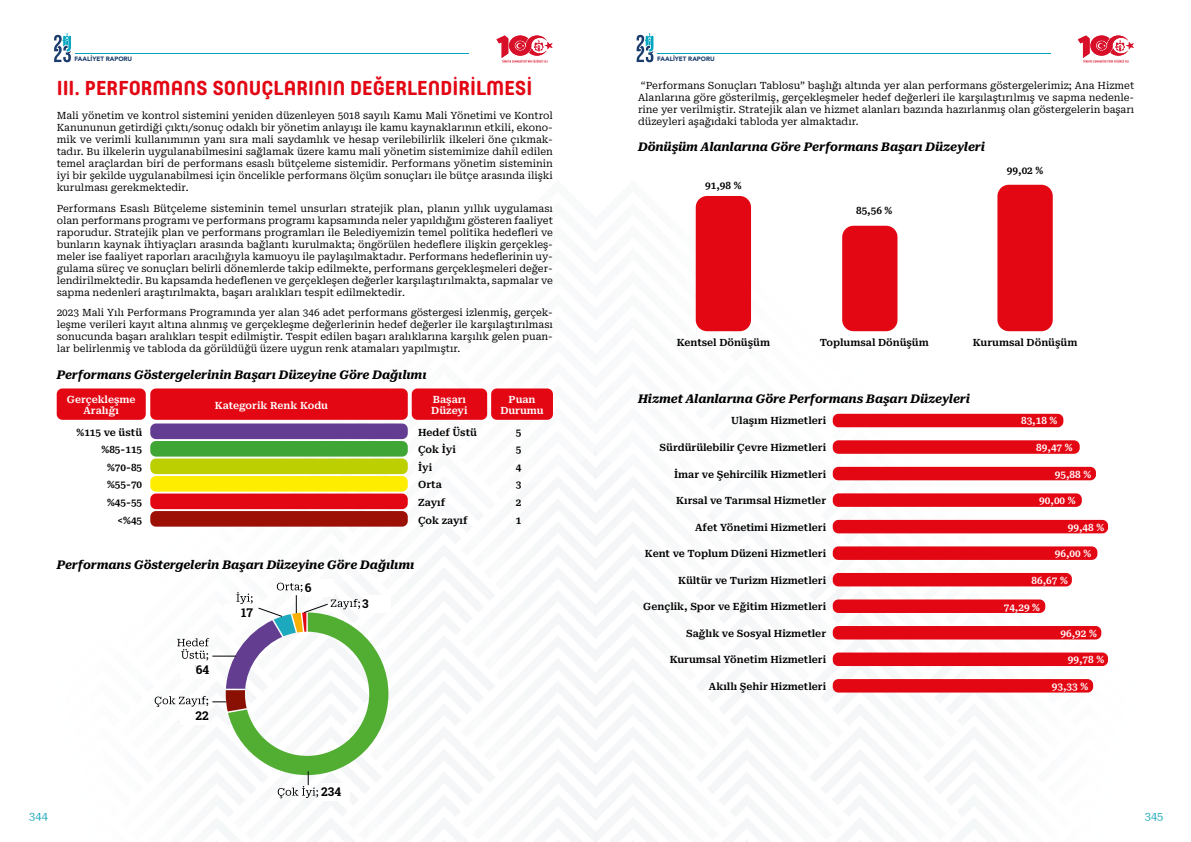
<style>
.page{position:relative;width:1191px;height:842px;background:#fff}
.page>*{position:absolute;margin:0;border:0;box-sizing:border-box;transform-origin:0 0}
.t1{font:700 20px "Core Mellow";color:#e30613}
.t2{font:italic 700 12px "Roboto Serif";letter-spacing:-.01em;color:#000}
.t3{font:700 12px "Roboto Slab";color:#000}
.t4{font:11px "Roboto Serif";letter-spacing:.01em;color:#1ea9bd}
.t5{font:10px/12px "Roboto Serif";color:#000;text-align:justify}
.t6{font:600 10px "Roboto Serif";color:#000}
.t7{font:600 10px/11px "Roboto Serif";color:#fff;text-align:center}
.t8{font:900 6.2px "Avenir";color:#1b3d6d}
</style>
<div class="page">
<img style="left:54px;top:32px;width:1055px;height:810px">
<svg style="left:54px;top:33px;width:17px;height:29px"></svg>
<hr style="left:75px;top:53px;width:394px;height:1px;background:#00a6c0">
<svg style="left:636px;top:33px;width:17px;height:29px"></svg>
<hr style="left:657px;top:53px;width:394px;height:1px;background:#00a6c0">
<div style="left:472px;top:29px;width:81px;height:42px;background:#fff"></div>
<div style="left:1053px;top:29px;width:81px;height:42px;background:#fff"></div>
<svg style="left:496px;top:36px;width:56px;height:27px"></svg>
<svg style="left:1078px;top:36px;width:56px;height:27px"></svg>
<div style="left:57px;top:388px;width:89px;height:32px;background:#e30613;border-radius:6px"></div>
<div style="left:412px;top:388px;width:75px;height:32px;background:#e30613;border-radius:6px"></div>
<div style="left:491px;top:388px;width:62px;height:32px;background:#e30613;border-radius:6px"></div>
<div style="left:150px;top:388px;width:258px;height:32px;background:#e30613;border-radius:6px"></div>
<div style="left:150px;top:423px;width:258px;height:16px;background:#623d91;border-radius:6px"></div>
<div style="left:150px;top:458px;width:258px;height:16px;background:#bccf00;border-radius:6px"></div>
<div style="left:150px;top:493px;width:258px;height:16px;background:#e30613;border-radius:6px"></div>
<div style="left:150px;top:441px;width:258px;height:16px;background:#3fa535;border-radius:6px"></div>
<div style="left:150px;top:476px;width:258px;height:16px;background:#ffed00;border-radius:6px"></div>
<div style="left:150px;top:511px;width:258px;height:16px;background:#9c1006;border-radius:6px"></div>
<svg style="left:155px;top:583px;width:233px;height:215px"></svg>
<div style="left:695px;top:196px;width:56px;height:135px;background:#e30613;border-radius:11px"></div>
<div style="left:842px;top:226px;width:55px;height:105px;background:#e30613;border-radius:11px"></div>
<div style="left:997px;top:185px;width:55px;height:146px;background:#e30613;border-radius:11px"></div>
<div style="left:832px;top:414px;width:231px;height:13px;background:#e30613;border-radius:6px"></div>
<div style="left:832px;top:520px;width:276px;height:13px;background:#e30613;border-radius:6px"></div>
<div style="left:832px;top:467px;width:264px;height:13px;background:#e30613;border-radius:6px"></div>
<div style="left:832px;top:573px;width:239px;height:13px;background:#e30613;border-radius:6px"></div>
<div style="left:832px;top:626px;width:269px;height:13px;background:#e30613;border-radius:6px"></div>
<div style="left:832px;top:652px;width:276px;height:14px;background:#e30613;border-radius:6px"></div>
<div style="left:832px;top:440px;width:247px;height:14px;background:#e30613;border-radius:6px"></div>
<div style="left:832px;top:546px;width:265px;height:14px;background:#e30613;border-radius:6px"></div>
<div style="left:832px;top:493px;width:249px;height:14px;background:#e30613;border-radius:6px"></div>
<div style="left:832px;top:599px;width:213px;height:14px;background:#e30613;border-radius:6px"></div>
<div style="left:832px;top:679px;width:261px;height:13px;background:#e30613;border-radius:6px"></div>
<div style="left:362px;top:596px;width:29px;height:17px;background:#fff"></div>
<div style="left:321px;top:784px;width:29px;height:17px;background:#fff"></div>
<div style="left:305px;top:579px;width:29px;height:17px;background:#fff"></div>
<div style="left:224px;top:604px;width:29px;height:17px;background:#fff"></div>
<div style="left:180px;top:661px;width:29px;height:17px;background:#fff"></div>
<div style="left:180px;top:707px;width:29px;height:17px;background:#fff"></div>
<div style="left:196px;top:661px;width:19px;height:17px;background:#fff"></div>
<p class="t8" style="left:75px;top:56px;width:59px">FAALİYET RAPORU</p>
<p class="t8" style="left:657px;top:56px;width:59px">FAALİYET RAPORU</p>
<h1 class="t1" style="left:57px;top:73px;width:477px">III. PERFORMANS SONUÇLARININ DEĞERLENDİRİLMESİ</h1>
<p class="t5" style="left:57px;top:109px;width:498px">Mali yönetim ve kontrol sistemini yeniden düzenleyen 5018 sayılı Kamu Mali Yönetimi ve Kontrol Kanununun getirdiği çıktı/sonuç odaklı bir yönetim anlayışı ile kamu kaynaklarının etkili, ekono&shy;mik ve verimli kullanımının yanı sıra mali saydamlık ve hesap verilebilirlik ilkeleri öne çıkmak&shy;tadır. Bu ilkelerin uygulanabilmesini sağlamak üzere kamu mali yönetim sistemimize dahil edilen temel araçlardan biri de performans esaslı bütçeleme sistemidir. Performans yönetim sisteminin iyi bir şekilde uygulanabilmesi için öncelikle performans ölçüm sonuçları ile bütçe arasında ilişki kurulması gerekmektedir.</p>
<p class="t5" style="left:57px;top:201px;width:498px">Performans Esaslı Bütçeleme sisteminin temel unsurları stratejik plan, planın yıllık uygulaması olan performans programı ve performans programı kapsamında neler yapıldığını gösteren faaliyet raporudur. Stratejik plan ve performans programları ile Belediyemizin temel politika hedefleri ve bunların kaynak ihtiyaçları arasında bağlantı kurulmakta; öngörülen hedeflere ilişkin gerçekleş&shy;meler ise faaliyet raporları aracılığıyla kamuoyu ile paylaşılmaktadır. Performans hedeflerinin uy&shy;gulama süreç ve sonuçları belirli dönemlerde takip edilmekte, performans gerçekleşmeleri değer&shy;lendirilmektedir. Bu kapsamda hedeflenen ve gerçekleşen değerler karşılaştırılmakta, sapmalar ve sapma nedenleri araştırılmakta, başarı aralıkları tespit edilmektedir.</p>
<p class="t5" style="left:57px;top:306px;width:498px">2023 Mali Yılı Performans Programında yer alan 346 adet performans göstergesi izlenmiş, gerçek&shy;leşme verileri kayıt altına alınmış ve gerçekleşme değerlerinin hedef değerler ile karşılaştırılması sonucunda başarı aralıkları tespit edilmiştir. Tespit edilen başarı aralıklarına karşılık gelen puan&shy;lar belirlenmiş ve tabloda da görüldüğü üzere uygun renk atamaları yapılmıştır.</p>
<p class="t2" style="left:57px;top:364px;width:371px">Performans Göstergelerinin Başarı Düzeyine Göre Dağılımı</p>
<p class="t7" style="left:67px;top:393px;width:70px">Gerçekleşme<br>Aralığı</p>
<p class="t7" style="left:431px;top:393px;width:38px;text-align:left">Başarı<br>Düzeyi</p>
<p class="t7" style="left:500px;top:393px;width:45px">Puan<br>Durumu</p>
<p class="t7" style="left:215px;top:399px;width:115px">Kategorik Renk Kodu</p>
<p class="t6" style="left:77px;top:424px;width:67px">%115 ve üstü</p>
<p class="t6" style="left:418px;top:424px;width:60px">Hedef Üstü</p>
<p class="t6" style="left:515px;top:424px;width:7px">5</p>
<p class="t6" style="left:102px;top:441px;width:42px">%85-115</p>
<p class="t6" style="left:418px;top:441px;width:39px">Çok İyi</p>
<p class="t6" style="left:515px;top:441px;width:7px">5</p>
<p class="t6" style="left:107px;top:459px;width:37px">%70-85</p>
<p class="t6" style="left:418px;top:459px;width:16px">İyi</p>
<p class="t6" style="left:515px;top:459px;width:7px">4</p>
<p class="t6" style="left:107px;top:476px;width:37px">%55-70</p>
<p class="t6" style="left:418px;top:476px;width:25px">Orta</p>
<p class="t6" style="left:515px;top:476px;width:7px">3</p>
<p class="t6" style="left:107px;top:494px;width:37px">%45-55</p>
<p class="t6" style="left:418px;top:494px;width:29px">Zayıf</p>
<p class="t6" style="left:515px;top:494px;width:7px">2</p>
<p class="t6" style="left:118px;top:511px;width:26px">&lt;%45</p>
<p class="t6" style="left:418px;top:511px;width:51px">Çok zayıf</p>
<p class="t6" style="left:515px;top:511px;width:7px">1</p>
<p class="t2" style="left:57px;top:554px;width:359px">Performans Göstergelerin Başarı Düzeyine Göre Dağılımı</p>
<p class="t3" style="left:196px;top:661px;width:15px">72</p>
<p class="t3" style="left:196px;top:707px;width:15px">22</p>
<p class="t3" style="left:196px;top:661px;width:15px">64</p>
<p class="t3" style="left:241px;top:604px;width:13px">17</p>
<p class="t3" style="left:305px;top:579px;width:8px">6</p>
<p class="t3" style="left:362px;top:596px;width:8px">3</p>
<p class="t3" style="left:321px;top:784px;width:21px">234</p>
<p class="t5" style="left:638px;top:78px;width:498px">“Performans Sonuçları Tablosu” başlığı altında yer alan performans göstergelerimiz; Ana Hizmet Alanlarına göre gösterilmiş, gerçekleşmeler hedef değerleri ile karşılaştırılmış ve sapma nedenle&shy;rine yer verilmiştir. Stratejik alan ve hizmet alanları bazında hazırlanmış olan göstergelerin başarı düzeyleri aşağıdaki tabloda yer almaktadır.</p>
<p class="t2" style="left:638px;top:136px;width:348px">Dönüşüm Alanlarına Göre Performans Başarı Düzeyleri</p>
<p class="t6" style="left:705px;top:177px;width:38px">91,98 %</p>
<p class="t6" style="left:856px;top:202px;width:38px">85,56 %</p>
<p class="t6" style="left:1007px;top:162px;width:38px">99,02 %</p>
<p class="t6" style="left:676px;top:333px;width:95px">Kentsel Dönüşüm</p>
<p class="t6" style="left:819px;top:333px;width:111px">Toplumsal Dönüşüm</p>
<p class="t6" style="left:972px;top:333px;width:106px">Kurumsal Dönüşüm</p>
<p class="t2" style="left:638px;top:388px;width:333px">Hizmet Alanlarına Göre Performans Başarı Düzeyleri</p>
<p class="t6" style="left:731px;top:412px;width:96px">Ulaşım Hizmetleri</p>
<p class="t6" style="left:659px;top:439px;width:168px">Sürdürülebilir Çevre Hizmetleri</p>
<p class="t6" style="left:674px;top:465px;width:153px">İmar ve Şehircilik Hizmetleri</p>
<p class="t6" style="left:676px;top:492px;width:151px">Kırsal ve Tarımsal Hizmetler</p>
<p class="t6" style="left:695px;top:518px;width:132px">Afet Yönetimi Hizmetleri</p>
<p class="t6" style="left:645px;top:545px;width:183px">Kent ve Toplum Düzeni Hizmetleri</p>
<p class="t6" style="left:678px;top:571px;width:149px">Kültür ve Turizm Hizmetleri</p>
<p class="t6" style="left:643px;top:598px;width:184px">Gençlik, Spor ve Eğitim Hizmetleri</p>
<p class="t6" style="left:686px;top:624px;width:142px">Sağlık ve Sosyal Hizmetler</p>
<p class="t6" style="left:670px;top:651px;width:158px">Kurumsal Yönetim Hizmetleri</p>
<p class="t6" style="left:709px;top:677px;width:119px">Akıllı Şehir Hizmetleri</p>
<p class="t7" style="left:1021px;top:415px;width:38px">83,18 %</p>
<p class="t7" style="left:1036px;top:441px;width:38px">89,47 %</p>
<p class="t7" style="left:1055px;top:468px;width:38px">95,88 %</p>
<p class="t7" style="left:1039px;top:494px;width:38px">90,00 %</p>
<p class="t7" style="left:1068px;top:521px;width:38px">99,48 %</p>
<p class="t7" style="left:1055px;top:547px;width:38px">96,00 %</p>
<p class="t7" style="left:1031px;top:574px;width:38px">86,67 %</p>
<p class="t7" style="left:1003px;top:601px;width:38px">74,29 %</p>
<p class="t7" style="left:1060px;top:627px;width:38px">96,92 %</p>
<p class="t7" style="left:1068px;top:653px;width:38px">99,78 %</p>
<p class="t7" style="left:1052px;top:680px;width:38px">93,33 %</p>
<p class="t4" style="left:29px;top:806px;width:20px">344</p>
<p class="t4" style="left:1144px;top:806px;width:20px">345</p>
</div>
